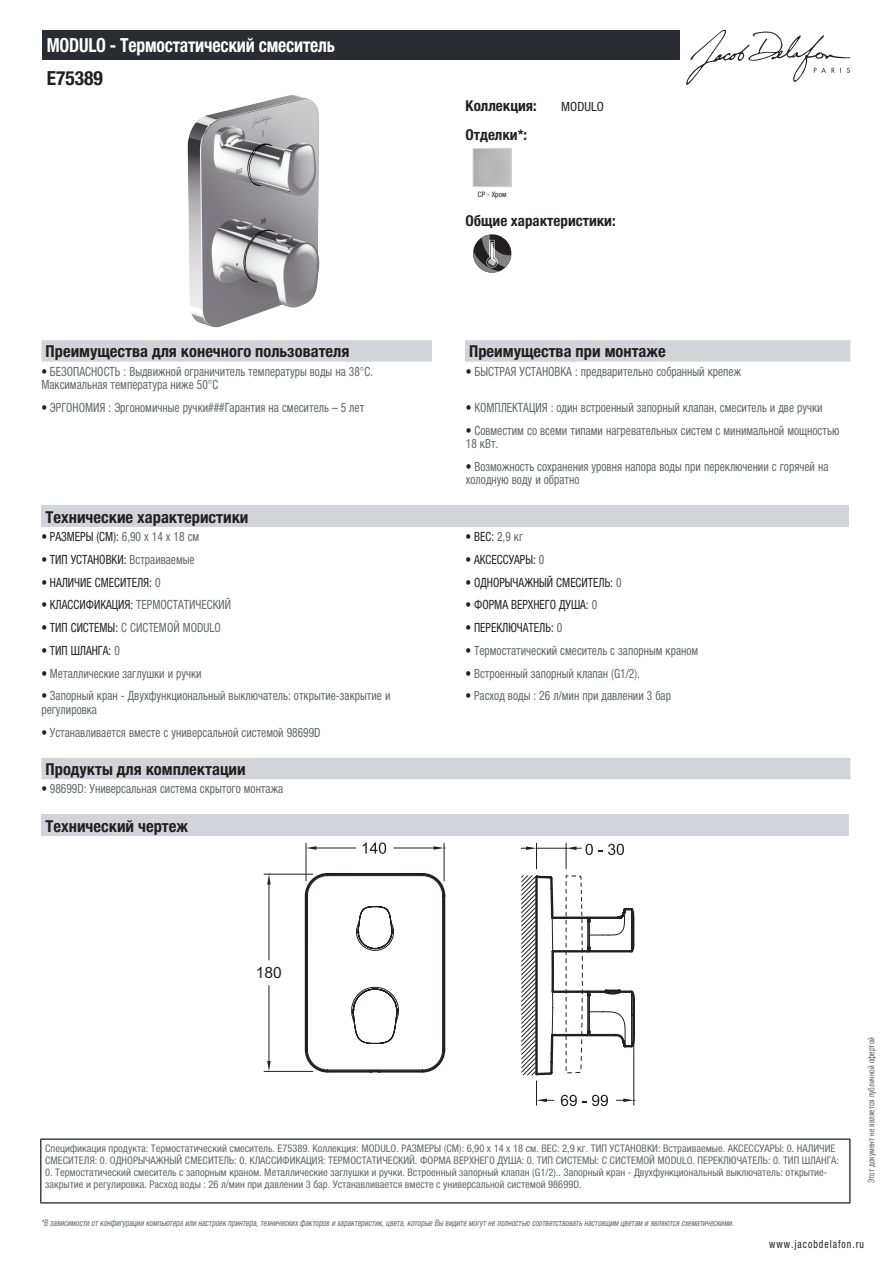
<style>
.page{position:relative;width:893px;height:1263px;background:#fff}
.page>*{position:absolute;margin:0;border:0;box-sizing:border-box;transform-origin:0 0}
.t1{font:700 condensed 19.5px "Helvetica Neue LTCYR";letter-spacing:-.01em;color:#fff;scale:.9 1}
.t2{font:700 condensed 19.5px "Helvetica Neue LTCYR";color:#231f20}
.t3{font:700 condensed 16.5px "Helvetica Neue LTCYR";color:#231f20}
.t4{font:15.6px "Arial";color:#231f20}
.t5{font:700 condensed 15px "Helvetica Neue LTCYR";color:#231f20}
.t6{font:condensed 12.75px/13.5px "Helvetica Neue LTCYR";color:#626568;scale:.9 1}
.t7{font:condensed 12.75px "Helvetica Neue LTCYR";color:#231f20;scale:.9 1}
.t8{font:condensed 12.75px "Helvetica Neue LTCYR";color:#231f20}
.t9{font:condensed 11.25px "Helvetica Neue LTCYR";letter-spacing:.1em;color:#231f20;scale:.87 1}
.t10{font:condensed 10.5px/12px "Helvetica Neue LTCYR";color:#626568}
.t11{font:italic condensed 9px "Helvetica Neue LTCYR";color:#626568;scale:.87 1}
.t12{font:condensed 9px "Helvetica Neue LTCYR";color:#626568;scale:.87 1}
.t13{font:condensed 7.5px "Helvetica Neue LTCYR";color:#231f20}
.s1{color:#231f20}
.s2{color:#626568}
</style>
<div class="page">
<svg style="left:686px;top:30px;width:164px;height:55px"></svg>
<img style="left:188px;top:95px;width:132px;height:233px">
<div style="left:473px;top:148px;width:39px;height:39px;border:1px solid #d3d4da"></div>
<svg style="left:473px;top:235px;width:38px;height:38px"></svg>
<div style="left:41px;top:340px;width:809px;height:22px;background:#d3d4da"></div>
<div style="left:432px;top:340px;width:33px;height:22px;background:#fff"></div>
<div style="left:41px;top:506px;width:808px;height:21px;background:#d3d4da"></div>
<div style="left:41px;top:758px;width:809px;height:21px;background:#d3d4da"></div>
<div style="left:41px;top:815px;width:808px;height:21px;background:#d3d4da"></div>
<hr style="left:264px;top:1071px;width:49px;height:1px;background:#231f20">
<hr style="left:264px;top:874px;width:49px;height:1px;background:#231f20">
<hr style="left:269px;top:985px;width:1px;height:79px;background:#231f20">
<hr style="left:269px;top:882px;width:1px;height:78px;background:#231f20">
<svg style="left:267px;top:1061px;width:4px;height:10px"></svg>
<svg style="left:267px;top:874px;width:4px;height:10px"></svg>
<svg style="left:304px;top:842px;width:331px;height:264px"></svg>
<div style="left:43px;top:30px;width:637px;height:30px;background:#2a2c32"></div>
<hr style="left:40px;top:1138px;width:810px;height:2px;background:#040503">
<hr style="left:40px;top:1140px;width:1px;height:62px;background:#040503">
<hr style="left:849px;top:1140px;width:1px;height:62px;background:#040503">
<hr style="left:40px;top:1202px;width:810px;height:1px;background:#040503">
<h1 class="t1" style="left:47px;top:34px;width:322px">MODULO - Термостатический смеситель</h1>
<h1 class="t2" style="left:47px;top:67px;width:58px">E75389</h1>
<p class="t5" style="left:466px;top:97px;width:73px">Коллекция:</p>
<p class="t8" style="left:561px;top:99px;width:44px">MODULO</p>
<p class="t5" style="left:466px;top:126px;width:63px">Отделки*:</p>
<p class="t13" style="left:478px;top:190px;width:30px">CP - Хром</p>
<p class="t5" style="left:466px;top:212px;width:152px">Общие характеристики:</p>
<p class="t3" style="left:46px;top:342px;width:305px">Преимущества для конечного пользователя</p>
<p class="t3" style="left:469px;top:342px;width:198px">Преимущества при монтаже</p>
<p class="t6" style="left:41px;top:365px;width:370px"><span class="s1">•</span> БЕЗОПАСНОСТЬ : Выдвижной ограничитель температуры воды на 38°C.<br>Максимальная температура ниже 50°C</p>
<p class="t6" style="left:466px;top:365px;width:307px"><span class="s1">•</span> БЫСТРАЯ УСТАНОВКА : предварительно собранный крепеж</p>
<p class="t6" style="left:41px;top:401px;width:360px"><span class="s1">•</span> ЭРГОНОМИЯ : Эргономичные ручки###Гарантия на смеситель – 5 лет</p>
<p class="t6" style="left:466px;top:401px;width:398px"><span class="s1">•</span> КОМПЛЕКТАЦИЯ : один встроенный запорный клапан, смеситель и две ручки</p>
<p class="t6" style="left:466px;top:424px;width:416px"><span class="s1">•</span> Совместим со всеми типами нагревательных систем с минимальной мощностью<br>18 кВт.</p>
<p class="t6" style="left:466px;top:460px;width:404px"><span class="s1">•</span> Возможность сохранения уровня напора воды при переключении с горячей на холодную воду и обратно</p>
<p class="t3" style="left:46px;top:508px;width:204px">Технические характеристики</p>
<p class="t7" style="left:41px;top:530px;width:177px">• РАЗМЕРЫ (СМ): <span class="s2">6,90 x 14 x 18 см</span></p>
<p class="t7" style="left:466px;top:530px;width:65px">• ВЕС: <span class="s2">2,9 кг</span></p>
<p class="t7" style="left:41px;top:552px;width:172px">• ТИП УСТАНОВКИ: <span class="s2">Встраиваемые</span></p>
<p class="t7" style="left:466px;top:552px;width:89px">• АКСЕССУАРЫ: <span class="s2">0</span></p>
<p class="t7" style="left:41px;top:575px;width:134px">• НАЛИЧИЕ СМЕСИТЕЛЯ: <span class="s2">0</span></p>
<p class="t7" style="left:466px;top:575px;width:175px">• ОДНОРЫЧАЖНЫЙ СМЕСИТЕЛЬ: <span class="s2">0</span></p>
<p class="t6" style="left:41px;top:598px;width:212px"><span class="s1">• КЛАССИФИКАЦИЯ:</span> ТЕРМОСТАТИЧЕСКИЙ</p>
<p class="t7" style="left:466px;top:598px;width:148px">• ФОРМА ВЕРХНЕГО ДУША: <span class="s2">0</span></p>
<p class="t6" style="left:41px;top:621px;width:201px"><span class="s1">• ТИП СИСТЕМЫ:</span> С СИСТЕМОЙ MODULO</p>
<p class="t7" style="left:466px;top:620px;width:109px">• ПЕРЕКЛЮЧАТЕЛЬ: <span class="s2">0</span></p>
<p class="t7" style="left:41px;top:643px;width:89px">• ТИП ШЛАНГА: <span class="s2">0</span></p>
<p class="t6" style="left:466px;top:644px;width:260px"><span class="s1">•</span> Термостатический смеситель с запорным краном</p>
<p class="t6" style="left:41px;top:666px;width:180px"><span class="s1">•</span> Металлические заглушки и ручки</p>
<p class="t6" style="left:466px;top:666px;width:195px"><span class="s1">•</span> Встроенный запорный клапан (G1/2).</p>
<p class="t6" style="left:41px;top:689px;width:389px"><span class="s1">•</span> Запорный кран - Двухфункциональный выключатель: открытие-закрытие и регулировка</p>
<p class="t6" style="left:466px;top:689px;width:230px"><span class="s1">•</span> Расход воды : 26 л/мин при давлении 3 бар</p>
<p class="t6" style="left:41px;top:725px;width:312px"><span class="s1">•</span> Устанавливается вместе с универсальной системой 98699D</p>
<p class="t3" style="left:46px;top:760px;width:202px">Продукты для комплектации</p>
<p class="t6" style="left:41px;top:782px;width:270px"><span class="s1">•</span> 98699D: Универсальная система скрытого монтажа</p>
<p class="t3" style="left:46px;top:817px;width:144px">Технический чертеж</p>
<p class="t4" style="left:256px;top:963px;width:27px">180</p>
<p class="t10" style="left:45px;top:1142px;width:795px">Спецификация продукта: Термостатический смеситель. E75389. Коллекция: MODULO. РАЗМЕРЫ (СМ): 6,90 x 14 x 18 см. ВЕС: 2,9 кг. ТИП УСТАНОВКИ: Встраиваемые. АКСЕССУАРЫ: 0. НАЛИЧИЕ<br>СМЕСИТЕЛЯ: 0. ОДНОРЫЧАЖНЫЙ СМЕСИТЕЛЬ: 0. КЛАССИФИКАЦИЯ: ТЕРМОСТАТИЧЕСКИЙ. ФОРМА ВЕРХНЕГО ДУША: 0. ТИП СИСТЕМЫ: С СИСТЕМОЙ MODULO. ПЕРЕКЛЮЧАТЕЛЬ: 0. ТИП ШЛАНГА:</p>
<p class="t10" style="left:45px;top:1166px;width:784px">0. Термостатический смеситель с запорным краном. Металлические заглушки и ручки. Встроенный запорный клапан (G1/2).. Запорный кран - Двухфункциональный выключатель: открытие&shy;закрытие и регулировка. Расход воды : 26 л/мин при давлении 3 бар. Устанавливается вместе с универсальной системой 98699D.</p>
<p class="t11" style="left:41px;top:1218px;width:800px">*В зависимости отконфигурации компьютера или настроек принтера,техническихфакторов и характеристик,цвета,которые Вы видите могутне полностью соответствоватьнастоящим цветам и являются схематическими.</p>
<p class="t12" style="left:866px;top:1183px;width:169px;rotate:-90deg">Этот документ не является публичной офертой</p>
<p class="t9" style="left:769px;top:1237px;width:110px">www.jacobdelafon.ru</p>
</div>
